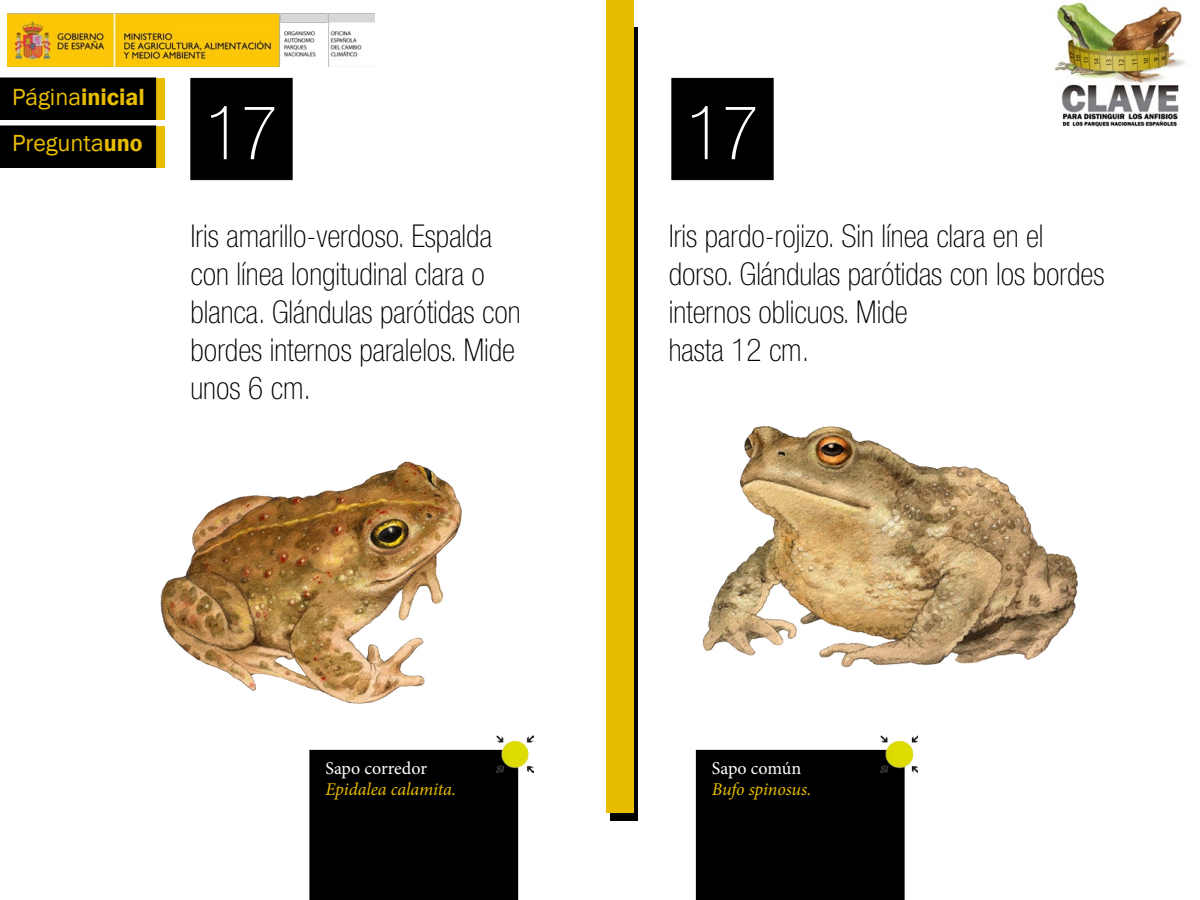
<style>
.page{position:relative;width:1200px;height:900px;background:#fff}
.page>*{position:absolute;margin:0;border:0;box-sizing:border-box;transform-origin:0 0}
.t1{font:100 condensed 75px "Helvetica Neue";color:#fff}
.t2{font:100 condensed 31.5px/37.8px "Helvetica Neue";color:#000}
.t3{font:24px/45.2px "Franklin Gothic";color:#e8bd00}
.t4{font:italic 18px "Minion Pro";letter-spacing:-.01em;color:#e8bd00}
.t5{font:18px "Minion Pro";color:#fff}
.s1{font-weight:600}
</style>
<div class="page">
<div style="left:610px;top:27px;width:28px;height:793px;background:#000"></div>
<div style="left:0;top:78px;width:164px;height:41px;background:#e8bd00"></div>
<div style="left:0;top:78px;width:156px;height:42px;background:#000"></div>
<div style="left:0;top:126px;width:164px;height:41px;background:#e8bd00"></div>
<div style="left:0;top:126px;width:156px;height:42px;background:#000"></div>
<div style="left:606px;top:0;width:28px;height:813px;background:#e8bd00"></div>
<img style="left:1054px;top:2px;width:132px;height:125px">
<img style="left:8px;top:14px;width:367px;height:53px">
<div style="left:190px;top:78px;width:102px;height:102px;background:#000;border:1px solid #000"></div>
<div style="left:672px;top:78px;width:102px;height:102px;background:#000;border:1px solid #000"></div>
<div style="left:310px;top:750px;width:208px;height:150px;background:#000"></div>
<div style="left:696px;top:750px;width:208px;height:150px;background:#000"></div>
<img style="left:160px;top:461px;width:302px;height:244px">
<img style="left:702px;top:426px;width:376px;height:242px">
<img style="left:496px;top:735px;width:38px;height:38px">
<img style="left:880px;top:735px;width:38px;height:38px">
<p class="t3" style="left:12px;top:75px;width:135px">Página<span class="s1">inicial<br></span>Pregunta<span class="s1">uno</span></p>
<h1 class="t1" style="left:206px;top:91px;width:73px">17</h1>
<h1 class="t1" style="left:686px;top:91px;width:73px">17</h1>
<p class="t2" style="left:190px;top:217px;width:332px">Iris amarillo-verdoso. Espalda con línea longitudinal clara o blanca. Glándulas parótidas con bordes internos paralelos. Mide unos 6 cm.</p>
<p class="t2" style="left:669px;top:217px;width:437px">Iris pardo-rojizo. Sin línea clara en el dorso. Glándulas parótidas con los bordes internos oblicuos. Mide<br>hasta 12 cm.</p>
<p class="t5" style="left:326px;top:756px;width:103px">Sapo corredor</p>
<p class="t4" style="left:326px;top:777px;width:132px">Epidalea calamita.</p>
<p class="t5" style="left:712px;top:756px;width:91px">Sapo común</p>
<p class="t4" style="left:712px;top:777px;width:101px">Bufo spinosus.</p>
</div>
